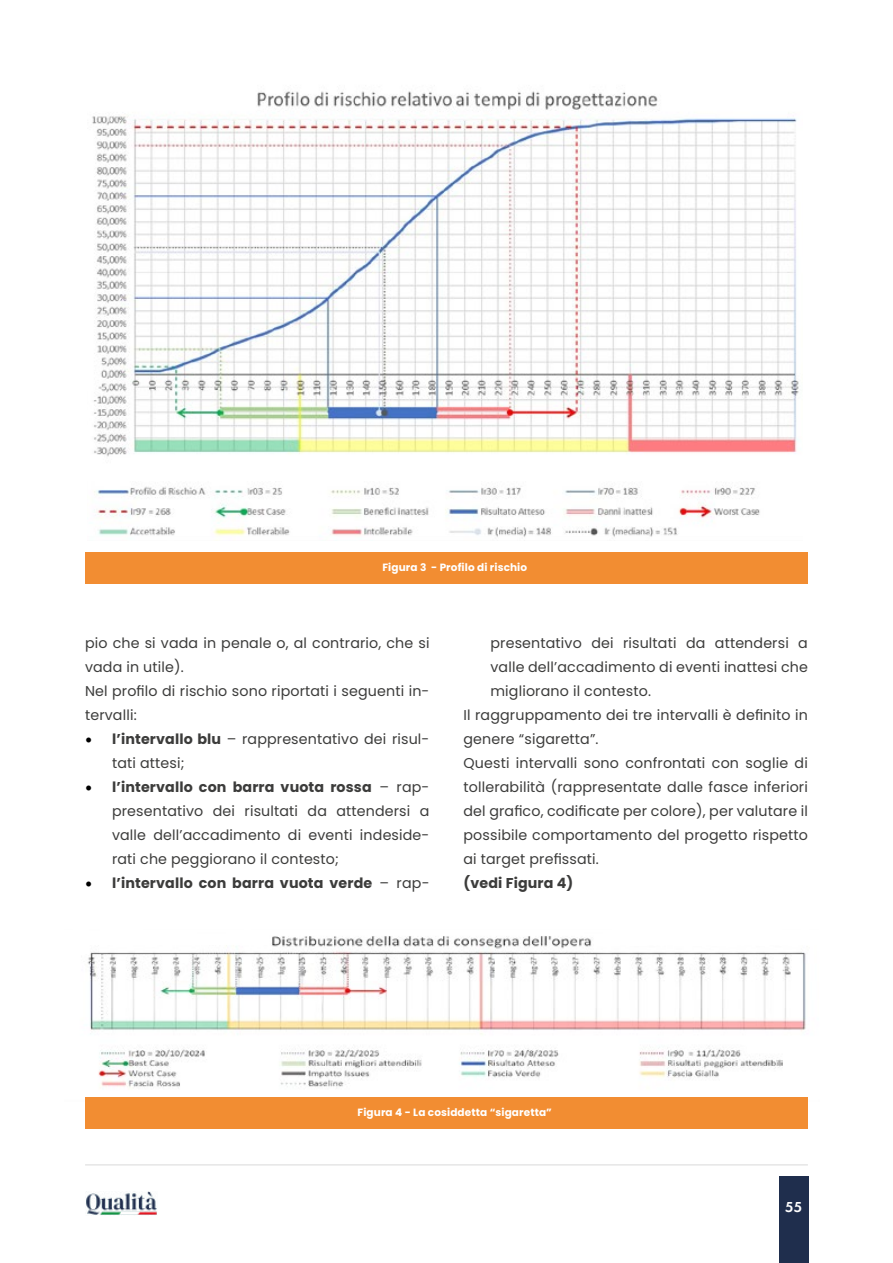
<style>
.page{position:relative;width:893px;height:1263px;background:#fff}
.page>*{position:absolute;margin:0;border:0;box-sizing:border-box;transform-origin:0 0}
.t1{font:600 15px "Futura PT";color:#fff}
.t2{font:14.25px/24px "Poppins";letter-spacing:.01em;color:#3c3c3b}
.t3{font:700 14.25px "Poppins";letter-spacing:.01em;color:#3c3c3b}
.t4{font:700 10.5px "Poppins";letter-spacing:.01em;color:#fff}
.s1{font-family:"Minion Pro";font-weight:700;font-size:18px;color:#000}
.s2{font-weight:700}
.s3{font-family:"Minion Pro";font-size:18px;color:#000}
.s4{font-weight:400}
</style>
<div class="page">
<hr style="left:85px;top:1164px;width:723px;height:1px;background:#dadada">
<div style="left:779px;top:1176px;width:30px;height:87px;background:#1f2e4d"></div>
<img style="left:86px;top:1191px;width:71px;height:24px">
<img style="left:92px;top:91px;width:707px;height:446px">
<div style="left:85px;top:552px;width:723px;height:31px;background:#f28d32"></div>
<img style="left:87px;top:936px;width:719px;height:152px">
<div style="left:85px;top:1097px;width:723px;height:31px;background:#f28d32"></div>
<p class="t4" style="left:382px;top:561px;width:146px">Figura 3 - Profilo di rischio</p>
<p class="t2" style="left:85px;top:631px;width:346px">pio che si vada in penale o, al contrario, che si vada in utile).<br>Nel profilo di rischio sono riportati i seguenti in&shy;tervalli:</p>
<p class="t2" style="left:112px;top:727px;width:319px;text-indent:-27px"><span class="s1">•</span> <span class="s2">l’intervallo blu</span> – rappresentativo dei risul&shy;tati attesi;</p>
<p class="t2" style="left:112px;top:775px;width:319px;text-align:justify;text-indent:-27px"><span class="s1">•</span> <span class="s2">l’intervallo con barra vuota rossa</span> – rap&shy;presentativo dei risultati da attendersi a valle dell’accadimento di eventi indeside&shy;rati che peggiorano il contesto;</p>
<p class="t3" style="left:85px;top:875px;width:346px"><span class="s3">•</span> l’intervallo con barra vuota verde <span class="s4">– rap-</span></p>
<p class="t2" style="left:490px;top:631px;width:319px">presentativo dei risultati da attendersi a</p>
<p class="t2" style="left:490px;top:655px;width:319px">valle dell’accadimento di eventi inattesi che</p>
<p class="t2" style="left:490px;top:679px;width:162px">migliorano il contesto.</p>
<p class="t2" style="left:463px;top:703px;width:346px">Il raggruppamento dei tre intervalli è definito in</p>
<p class="t2" style="left:463px;top:727px;width:137px">genere “sigaretta”.</p>
<p class="t2" style="left:463px;top:751px;width:346px">Questi intervalli sono confrontati con soglie di</p>
<p class="t2" style="left:463px;top:775px;width:346px">tollerabilità (rappresentate dalle fasce inferiori</p>
<p class="t2" style="left:463px;top:799px;width:346px">del grafico, codificate per colore), per valutare il</p>
<p class="t2" style="left:463px;top:823px;width:346px">possibile comportamento del progetto rispetto</p>
<p class="t2" style="left:463px;top:847px;width:137px">ai target prefissati.</p>
<p class="t3" style="left:463px;top:875px;width:111px">(vedi Figura 4)</p>
<p class="t4" style="left:358px;top:1106px;width:196px">Figura 4 - La cosiddetta “sigaretta”</p>
<p class="t1" style="left:785px;top:1197px;width:19px">55</p>
</div>
